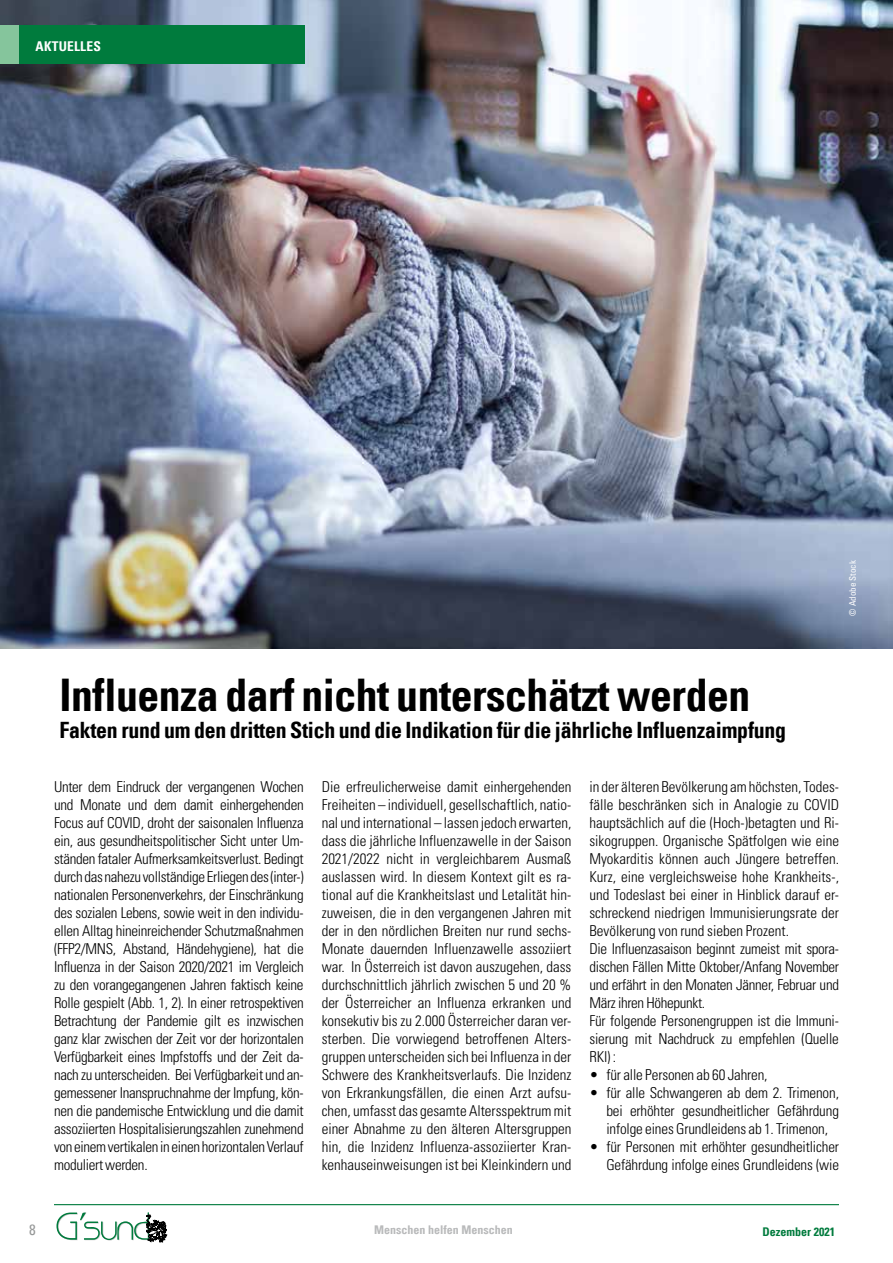
<style>
.page{position:relative;width:893px;height:1263px;background:#fff}
.page>*{position:absolute;margin:0;border:0;box-sizing:border-box;transform-origin:0 0}
.t1{font:italic 700 condensed 45px "Univers";letter-spacing:-.01em;color:#000}
.t2{font:italic 700 condensed 22.5px "Univers";letter-spacing:-.01em;color:#000}
.t3{font:300 condensed 15px/18px "Univers LT Std";letter-spacing:-.01em;color:#000;text-align:justify}
.t4{font:condensed 15px "Univers";color:#969898}
.t5{font:700 condensed 13.5px "Univers";letter-spacing:.015em;color:#fff}
.t6{font:700 condensed 12px "Univers";color:#b9babb}
.t7{font:700 condensed 12px "Univers";color:#007b3d}
.t8{font:condensed 9px "Univers";color:#fff}
</style>
<div class="page">
<img style="left:0;top:0;width:893px;height:648px">
<hr style="left:54px;top:1204px;width:785px;height:1px;background:#007b3d">
<div style="left:0;top:26px;width:305px;height:38px;background:#007b3d"></div>
<div style="left:0;top:26px;width:18px;height:38px;background:#85c59c"></div>
<svg style="left:56px;top:1212px;width:111px;height:30px"></svg>
<p class="t5" style="left:36px;top:37px;width:67px">AKTUELLES</p>
<p class="t8" style="left:847px;top:615px;width:57px;rotate:-90deg">© Adobe Stock</p>
<h1 class="t1" style="left:60px;top:667px;width:692px">Influenza darf nicht unterschätzt werden</h1>
<h2 class="t2" style="left:60px;top:716px;width:728px">Fakten rund um den dritten Stich und die Indikation für die jährliche Influenzaimpfung</h2>
<p class="t3" style="left:54px;top:778px;width:251px">Unter dem Eindruck der vergangenen Wochen und Monate und dem damit einhergehenden Focus auf COVID, droht der saisonalen Influenza ein, aus gesundheitspolitischer Sicht unter Um&shy;ständen fataler Aufmerksamkeitsverlust. Bedingt durch das nahezu vollständige Erliegen des (inter-) nationalen Personenverkehrs, der Einschränkung des sozialen Lebens, sowie weit in den individu&shy;ellen Alltag hineinreichender Schutzmaßnahmen (FFP2/MNS, Abstand, Händehygiene), hat die Influenza in der Saison 2020/2021 im Vergleich zu den vorangegangenen Jahren faktisch keine Rolle gespielt (Abb. 1, 2). In einer retrospektiven Betrachtung der Pandemie gilt es inzwischen ganz klar zwischen der Zeit vor der horizontalen Verfügbarkeit eines Impfstoffs und der Zeit da&shy;nach zu unterscheiden. Bei Verfügbarkeit und an&shy;gemessener Inanspruchnahme der Impfung, kön&shy;nen die pandemische Entwicklung und die damit assoziierten Hospitalisierungszahlen zunehmend von einem vertikalen in einen horizontalen Verlauf moduliert werden.</p>
<p class="t3" style="left:322px;top:778px;width:251px">Die erfreulicherweise damit einhergehenden Freiheiten – individuell, gesellschaftlich, natio&shy;nal und international – lassen jedoch erwarten, dass die jährliche Influenzawelle in der Saison 2021/2022 nicht in vergleichbarem Ausmaß auslassen wird. In diesem Kontext gilt es ra&shy;tional auf die Krankheitslast und Letalität hin&shy;zuweisen, die in den vergangenen Jahren mit der in den nördlichen Breiten nur rund sechs-Monate dauernden Influenzawelle assoziiert war. In Österreich ist davon auszugehen, dass durchschnittlich jährlich zwischen 5 und 20 % der Österreicher an Influenza erkranken und konsekutiv bis zu 2.000 Österreicher daran ver&shy;sterben. Die vorwiegend betroffenen Alters&shy;gruppen unterscheiden sich bei Influenza in der Schwere des Krankheitsverlaufs. Die Inzidenz von Erkrankungsfällen, die einen Arzt aufsu&shy;chen, umfasst das gesamte Altersspektrum mit einer Abnahme zu den älteren Altersgruppen hin, die Inzidenz Influenza-assoziierter Kran&shy;kenhauseinweisungen ist bei Kleinkindern und</p>
<p class="t3" style="left:589px;top:778px;width:251px;text-align:left">in der älteren Bevölkerung am höchsten, Todes&shy;fälle beschränken sich in Analogie zu COVID hauptsächlich auf die (Hoch-)betagten und Ri&shy;sikogruppen. Organische Spätfolgen wie eine Myokarditis können auch Jüngere betreffen.<br>Kurz, eine vergleichsweise hohe Krankheits-, und Todeslast bei einer in Hinblick darauf er&shy;schreckend niedrigen Immunisierungsrate der Bevölkerung von rund sieben Prozent.<br>Die Influenzasaison beginnt zumeist mit spora&shy;dischen Fällen Mitte Oktober/Anfang November und erfährt in den Monaten Jänner, Februar und März ihren Höhepunkt.<br>Für folgende Personengruppen ist die Immuni&shy;sierung mit Nachdruck zu empfehlen (Quelle RKI) :</p>
<p class="t3" style="left:589px;top:1066px;width:180px">• für alle Personen ab 60 Jahren,</p>
<p class="t3" style="left:606px;top:1084px;width:234px;text-indent:-17px">• für alle Schwangeren ab dem 2. Trimenon, bei erhöhter gesundheitlicher Gefährdung infolge eines Grundleidens ab 1. Trimenon,</p>
<p class="t3" style="left:589px;top:1138px;width:251px;text-align:right">• für Personen mit erhöhter gesundheitlicher<br>Gefährdung infolge eines Grundleidens (wie</p>
<p class="t4" style="left:29px;top:1220px;width:8px">8</p>
<p class="t6" style="left:374px;top:1223px;width:140px">Menschen helfen Menschen</p>
<p class="t7" style="left:762px;top:1224px;width:74px">Dezember 2021</p>
</div>
